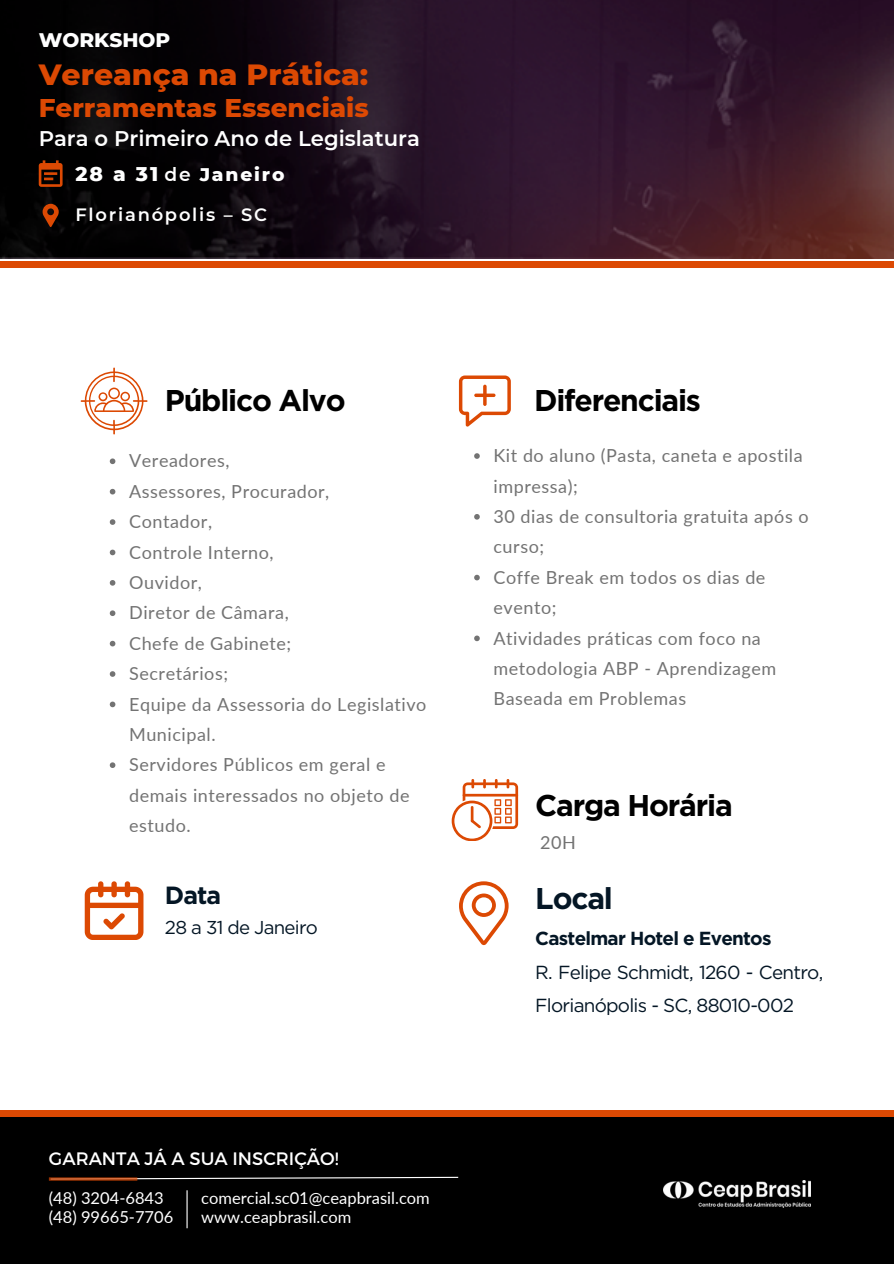
<style>
.page{position:relative;width:894px;height:1264px;background:#fff}
.page>*{position:absolute;margin:0;border:0;box-sizing:border-box;transform-origin:0 0}
.t1{font:700 30px "Gotham";letter-spacing:-.04em;color:#000}
.t2{font:700 30px "Gotham";letter-spacing:-.04em;color:#041625}
.t3{font:800 29.85px "Montserrat";color:#dc4903}
.t4{font:800 26.25px "Montserrat";color:#dc4903}
.t5{font:700 24.9px "Gotham";color:#041625}
.t6{font:600 21.15px "Montserrat";color:#fff}
.t7{font:800 20.1px "Montserrat";color:#fff}
.t8{font:18.9px/33.8px "Gotham";letter-spacing:-.04em;color:#041625}
.t9{font:700 18.9px "Gotham";letter-spacing:-.04em;color:#041625}
.t10{font:18.6px "Gotham";letter-spacing:-.04em;color:#041625}
.t11{font:800 18.6px "Montserrat";letter-spacing:.1em;color:#fff}
.t12{font:18px/30.3px "Lato";letter-spacing:.03em;color:#737373}
.t13{font:18px "Montserrat";color:#fff}
.t14{font:600 17.85px "Montserrat";letter-spacing:.1em;color:#fff}
.t15{font:16.5px/19.2px "Lato";color:#fff}
.s1{font-size:20.25px}
.s2{font-weight:600}
</style>
<div class="page">
<svg style="left:110px;top:458px;width:5px;height:6px"></svg>
<svg style="left:110px;top:489px;width:5px;height:5px"></svg>
<svg style="left:110px;top:519px;width:5px;height:6px"></svg>
<svg style="left:110px;top:549px;width:5px;height:6px"></svg>
<svg style="left:110px;top:580px;width:5px;height:5px"></svg>
<svg style="left:110px;top:610px;width:5px;height:6px"></svg>
<svg style="left:110px;top:641px;width:5px;height:5px"></svg>
<svg style="left:110px;top:671px;width:5px;height:6px"></svg>
<svg style="left:110px;top:701px;width:5px;height:6px"></svg>
<svg style="left:110px;top:762px;width:5px;height:6px"></svg>
<svg style="left:474px;top:453px;width:5px;height:6px"></svg>
<svg style="left:474px;top:514px;width:5px;height:5px"></svg>
<svg style="left:474px;top:574px;width:5px;height:6px"></svg>
<svg style="left:474px;top:635px;width:5px;height:6px"></svg>
<svg style="left:81px;top:367px;width:66px;height:67px"></svg>
<svg style="left:451px;top:779px;width:67px;height:61px"></svg>
<svg style="left:459px;top:375px;width:51px;height:52px"></svg>
<svg style="left:85px;top:881px;width:58px;height:58px"></svg>
<svg style="left:459px;top:881px;width:49px;height:64px"></svg>
<img style="left:0;top:0;width:893px;height:258px">
<div style="left:0;top:261px;width:893px;height:7px;background:#dc4903"></div>
<div style="left:0;top:1113px;width:893px;height:150px;background:#000"></div>
<div style="left:0;top:1109px;width:893px;height:7px;background:#dc4903"></div>
<img style="left:663px;top:1180px;width:147px;height:27px">
<svg style="left:137px;top:1176px;width:322px;height:4px"></svg>
<hr style="left:49px;top:1177px;width:88px;height:3px;background:#dc4903">
<hr style="left:186px;top:1190px;width:1px;height:38px;background:#fff">
<svg style="left:39px;top:160px;width:23px;height:27px"></svg>
<svg style="left:43px;top:204px;width:15px;height:23px"></svg>
<h1 class="t7" style="left:39px;top:28px;width:133px">WORKSHOP</h1>
<p class="t3" style="left:39px;top:56px;width:331px">Vereança na Prática:</p>
<p class="t6" style="left:39px;top:126px;width:382px">Para o Primeiro Ano de Legislatura</p>
<p class="t4" style="left:39px;top:91px;width:331px">Ferramentas Essenciais</p>
<p class="t11" style="left:75px;top:163px;width:210px"><span class="s1">28 a 31</span> <span class="s2">de</span> Janeiro</p>
<h2 class="t14" style="left:75px;top:204px;width:193px">Florianópolis – SC</h2>
<p class="t1" style="left:165px;top:382px;width:182px">Público Alvo</p>
<h1 class="t1" style="left:534px;top:382px;width:168px">Diferenciais</h1>
<h1 class="t12" style="left:129px;top:445px;width:102px">Vereadores,</h1>
<h2 class="t12" style="left:129px;top:476px;width:202px">Assessores, Procurador,</h2>
<h4 class="t12" style="left:129px;top:506px;width:84px">Contador,</h4>
<p class="t12" style="left:129px;top:536px;width:146px">Controle Interno,</p>
<h4 class="t12" style="left:129px;top:567px;width:74px">Ouvidor,</h4>
<h6 class="t12" style="left:129px;top:597px;width:161px">Diretor de Câmara,</h6>
<p class="t12" style="left:129px;top:627px;width:164px">Chefe de Gabinete;</p>
<h6 class="t12" style="left:129px;top:658px;width:100px">Secretários;</h6>
<p class="t12" style="left:129px;top:688px;width:299px">Equipe da Assessoria do Legislativo<br>Municipal.</p>
<h1 class="t12" style="left:129px;top:749px;width:282px">Servidores Públicos em geral e demais interessados no objeto de estudo.</h1>
<p class="t5" style="left:165px;top:879px;width:58px">Data</p>
<p class="t10" style="left:165px;top:916px;width:154px">28 a 31 de Janeiro</p>
<p class="t13" style="left:49px;top:1146px;width:291px">GARANTA JÁ A SUA INSCRIÇÃO!</p>
<p class="t15" style="left:49px;top:1187px;width:126px">(48) 3204-6843 (48) 99665-7706</p>
<p class="t15" style="left:201px;top:1187px;width:230px">comercial.sc01@ceapbrasil.com www.ceapbrasil.com</p>
<p class="t12" style="left:493px;top:440px;width:310px">Kit do aluno (Pasta, caneta e apostila impressa);</p>
<p class="t12" style="left:493px;top:501px;width:316px">30 dias de consultoria gratuita após o curso;</p>
<p class="t12" style="left:493px;top:561px;width:273px">Coffe Break em todos os dias de evento;</p>
<p class="t12" style="left:493px;top:622px;width:284px">Atividades práticas com foco na metodologia ABP - Aprendizagem<br>Baseada em Problemas</p>
<p class="t1" style="left:535px;top:787px;width:199px">Carga Horária</p>
<h3 class="t12" style="left:540px;top:827px;width:37px">20H</h3>
<p class="t2" style="left:535px;top:879px;width:79px">Local</p>
<p class="t9" style="left:535px;top:926px;width:238px">Castelmar Hotel e Eventos</p>
<p class="t8" style="left:535px;top:954px;width:289px">R. Felipe Schmidt, 1260 - Centro,<br>Florianópolis - SC, 88010-002</p>
</div>
